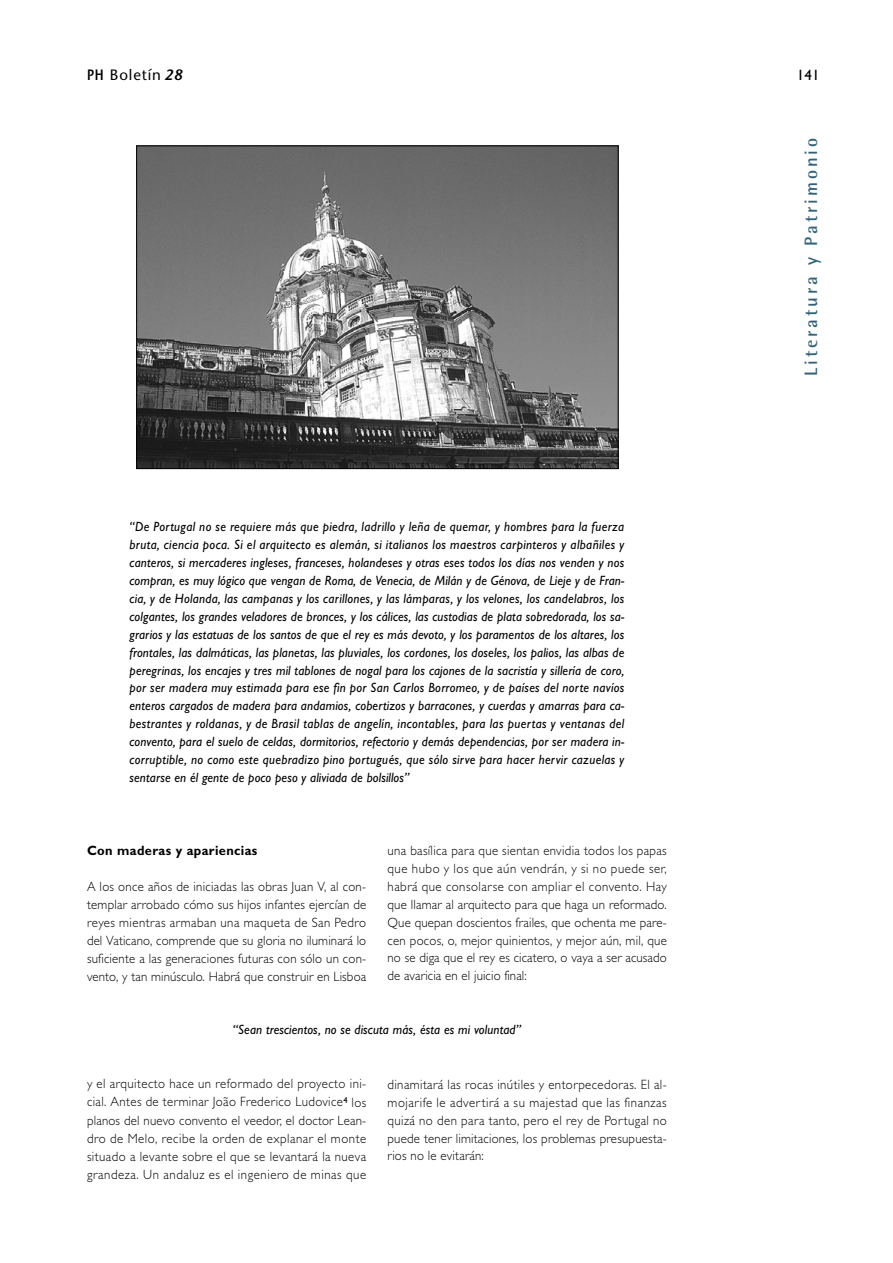
<style>
.page{position:relative;width:893px;height:1263px;background:#fff}
.page>*{position:absolute;margin:0;border:0;box-sizing:border-box;transform-origin:0 0}
.t1{font:700 18px "Rotis Semi Sans";letter-spacing:.16em;color:#326378}
.t2{font:15px "Stone Sans";letter-spacing:.055em;color:#000}
.t3{font:15px "Gill Sans";color:#000}
.t4{font:italic 13.5px/18px "Gill Sans";letter-spacing:.01em;color:#000;text-align:justify;scale:.95 1}
.t5{font:300 13.5px/18px "Gill Sans";letter-spacing:.015em;color:#000;text-align:justify;scale:.95 1}
.t6{font:700 13.5px "Gill Sans";letter-spacing:.025em;color:#000;scale:.95 1}
.s1{font-weight:600}
.s2{font-weight:600;font-style:italic}
</style>
<div class="page">
<img style="left:138px;top:148px;width:478px;height:319px">
<div style="left:136px;top:146px;width:482px;height:323px;border:1px solid #000"></div>
<p class="t2" style="left:87px;top:69px;width:97px"><span class="s1">PH</span> Boletín <span class="s2">28</span></p>
<p class="t3" style="left:797px;top:69px;width:24px">141</p>
<p class="t4" style="left:129px;top:518px;width:522px">“De Portugal no se requiere más que piedra, ladrillo y leña de quemar, y hombres para la fuerza bruta, ciencia poca. Si el arquitecto es alemán, si italianos los maestros carpinteros y albañiles y canteros, si mercaderes ingleses, franceses, holandeses y otras eses todos los días nos venden y nos compran, es muy lógico que vengan de Roma, de Venecia, de Milán y de Génova, de Lieje y de Fran&shy;cia, y de Holanda, las campanas y los carillones, y las lámparas, y los velones, los candelabros, los colgantes, los grandes veladores de bronces, y los cálices, las custodias de plata sobredorada, los sa&shy;grarios y las estatuas de los santos de que el rey es más devoto, y los paramentos de los altares, los frontales, las dalmáticas, las planetas, las pluviales, los cordones, los doseles, los palios, las albas de peregrinas, los encajes y tres mil tablones de nogal para los cajones de la sacristía y sillería de coro, por ser madera muy estimada para ese fin por San Carlos Borromeo, y de países del norte navíos enteros cargados de madera para andamios, cobertizos y barracones, y cuerdas y amarras para ca&shy;bestrantes y roldanas, y de Brasil tablas de angelín, incontables, para las puertas y ventanas del convento, para el suelo de celdas, dormitorios, refectorio y demás dependencias, por ser madera in&shy;corruptible, no como este quebradizo pino portugués, que sólo sirve para hacer hervir cazuelas y sentarse en él gente de poco peso y aliviada de bolsillos”</p>
<p class="t6" style="left:87px;top:845px;width:181px">Con maderas y apariencias</p>
<p class="t5" style="left:87px;top:878px;width:295px">A los once años de iniciadas las obras Juan V, al con&shy;templar arrobado cómo sus hijos infantes ejercían de reyes mientras armaban una maqueta de San Pedro del Vaticano, comprende que su gloria no iluminará lo suficiente a las generaciones futuras con sólo un con&shy;vento, y tan minúsculo. Habrá que construir en Lisboa</p>
<p class="t5" style="left:387px;top:842px;width:295px">una basílica para que sientan envidia todos los papas que hubo y los que aún vendrán, y si no puede ser, habrá que consolarse con ampliar el convento. Hay que llamar al arquitecto para que haga un reformado.<br>Que quepan doscientos frailes, que ochenta me pare&shy;cen pocos, o, mejor quinientos, y mejor aún, mil, que no se diga que el rey es cicatero, o vaya a ser acusado de avaricia en el juicio final:</p>
<p class="t4" style="left:233px;top:1022px;width:305px">“Sean trescientos, no se discuta más, ésta es mi voluntad”</p>
<p class="t5" style="left:87px;top:1076px;width:295px">y el arquitecto hace un reformado del proyecto ini&shy;cial. Antes de terminar João Frederico Ludovice<sup>4</sup> los planos del nuevo convento el veedor, el doctor Lean&shy;dro de Melo, recibe la orden de explanar el monte situado a levante sobre el que se levantará la nueva grandeza. Un andaluz es el ingeniero de minas que</p>
<p class="t5" style="left:387px;top:1076px;width:295px">dinamitará las rocas inútiles y entorpecedoras. El al&shy;mojarife le advertirá a su majestad que las finanzas quizá no den para tanto, pero el rey de Portugal no puede tener limitaciones, los problemas presupuesta&shy;rios no le evitarán:</p>
<h1 class="t1" style="left:804px;top:376px;width:239px;rotate:-90deg">Literatura y Patrimonio</h1>
</div>
